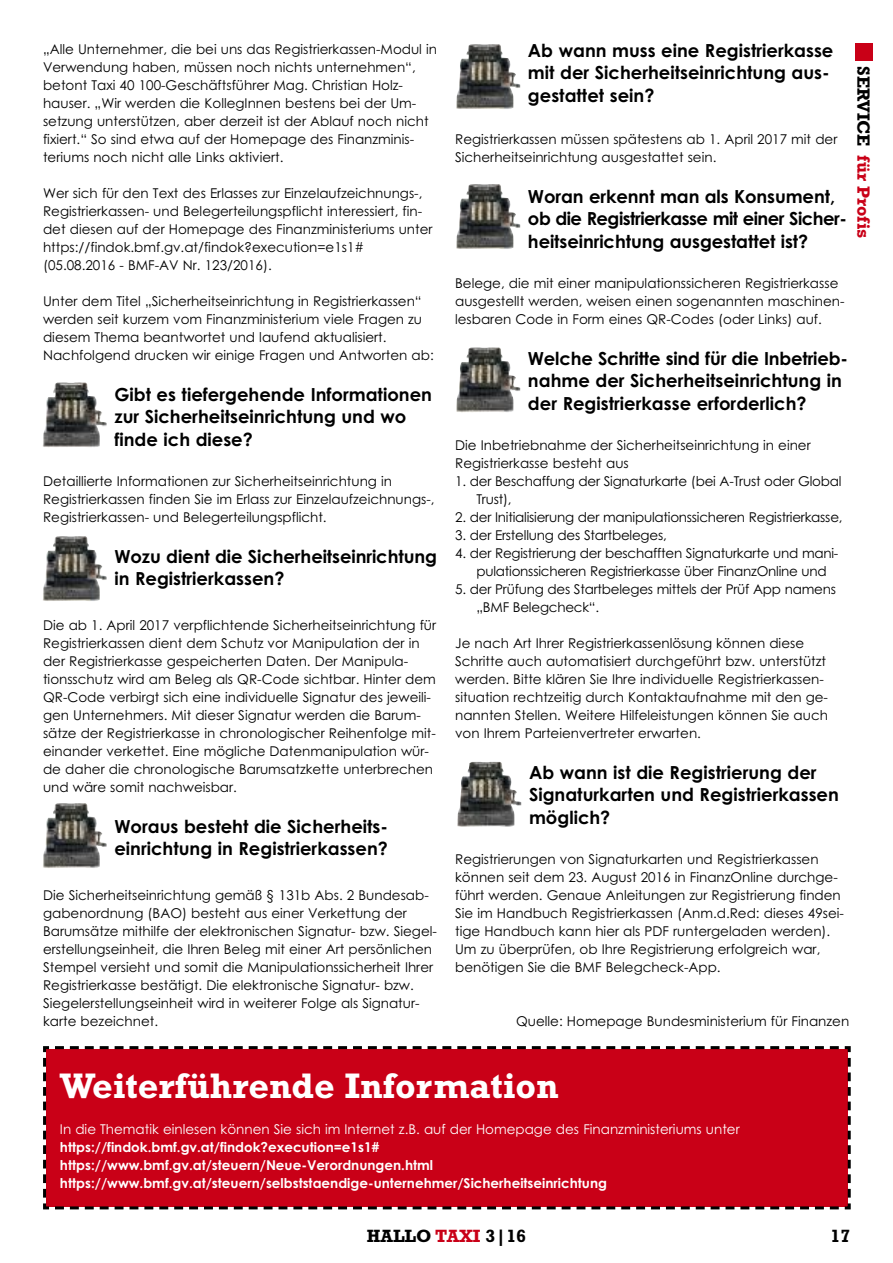
<style>
.page{position:relative;width:893px;height:1263px;background:#fff}
.page>*{position:absolute;margin:0;border:0;box-sizing:border-box;transform-origin:0 0}
.t1{font:700 36px "Rockwell";color:#fff}
.t2{font:700 18px/22.5px "Century Gothic";color:#000}
.t3{font:700 18px "Rockwell";color:#c90017}
.t4{font:700 18px "Rockwell";color:#000}
.t5{font:13.5px/18px "Century Gothic";color:#000}
.t6{font:700 13.5px/18px "Century Gothic";color:#fff}
.t7{font:13.5px "Century Gothic";color:#fff}
.s1{color:#000}
.s2{color:#c90017}
</style>
<div class="page">
<div style="left:856px;top:43px;width:17px;height:17px;background:#c90017"></div>
<div style="left:43px;top:1046px;width:808px;height:164px;background:#c90017"></div>
<img style="left:43px;top:383px;width:64px;height:64px">
<img style="left:456px;top:44px;width:64px;height:65px">
<img style="left:456px;top:184px;width:64px;height:65px">
<img style="left:456px;top:348px;width:64px;height:64px">
<img style="left:43px;top:536px;width:64px;height:65px">
<img style="left:457px;top:762px;width:64px;height:65px">
<img style="left:43px;top:803px;width:64px;height:65px">
<p class="t5" style="left:43px;top:40px;width:395px">„Alle Unternehmer, die bei uns das Registrierkassen-Modul in Verwendung haben, müssen noch nichts unternehmen“, betont Taxi 40 100-Geschäftsführer Mag. Christian Holz&shy;hauser. „Wir werden die KollegInnen bestens bei der Um&shy;setzung unterstützen, aber derzeit ist der Ablauf noch nicht fixiert.“ So sind etwa auf der Homepage des Finanzminis&shy;teriums noch nicht alle Links aktiviert.</p>
<p class="t5" style="left:43px;top:184px;width:391px">Wer sich für den Text des Erlasses zur Einzelaufzeichnungs-, Registrierkassen- und Belegerteilungspflicht interessiert, fin&shy;det diesen auf der Homepage des Finanzministeriums unter https://findok.bmf.gv.at/findok?execution=e1s1# (05.08.2016 - BMF-AV Nr. 123/2016).</p>
<p class="t5" style="left:43px;top:292px;width:392px">Unter dem Titel „Sicherheitseinrichtung in Registrierkassen“ werden seit kurzem vom Finanzministerium viele Fragen zu diesem Thema beantwortet und laufend aktualisiert.<br>Nachfolgend drucken wir einige Fragen und Antworten ab:</p>
<h2 class="t2" style="left:114px;top:383px;width:319px">Gibt es tiefergehende Informationen zur Sicherheitseinrichtung und wo finde ich diese?</h2>
<p class="t5" style="left:43px;top:472px;width:393px">Detaillierte Informationen zur Sicherheitseinrichtung in<br>Registrierkassen finden Sie im Erlass zur Einzelaufzeichnungs-,<br>Registrierkassen- und Belegerteilungspflicht.</p>
<h2 class="t2" style="left:114px;top:545px;width:324px">Wozu dient die Sicherheitseinrichtung in Registrierkassen?</h2>
<p class="t5" style="left:43px;top:616px;width:395px">Die ab 1. April 2017 verpflichtende Sicherheitseinrichtung für Registrierkassen dient dem Schutz vor Manipulation der in der Registrierkasse gespeicherten Daten. Der Manipula&shy;tionsschutz wird am Beleg als QR-Code sichtbar. Hinter dem QR-Code verbirgt sich eine individuelle Signatur des jeweili&shy;gen Unternehmers. Mit dieser Signatur werden die Barum&shy;sätze der Registrierkasse in chronologischer Reihenfolge mit&shy;einander verkettet. Eine mögliche Datenmanipulation wür&shy;de daher die chronologische Barumsatzkette unterbrechen und wäre somit nachweisbar.</p>
<h2 class="t2" style="left:114px;top:815px;width:275px">Woraus besteht die Sicherheits&shy;einrichtung in Registrierkassen?</h2>
<p class="t5" style="left:43px;top:886px;width:395px">Die Sicherheitseinrichtung gemäß § 131b Abs. 2 Bundesab&shy;gabenordnung (BAO) besteht aus einer Verkettung der Barumsätze mithilfe der elektronischen Signatur- bzw. Siegel&shy;erstellungseinheit, die Ihren Beleg mit einer Art persönlichen Stempel versieht und somit die Manipulationssicherheit Ihrer Registrierkasse bestätigt. Die elektronische Signatur- bzw.<br>Siegelerstellungseinheit wird in weiterer Folge als Signatur&shy;karte bezeichnet.</p>
<h2 class="t2" style="left:528px;top:40px;width:307px">Ab wann muss eine Registrierkasse mit der Sicherheitseinrichtung aus&shy;gestattet sein?</h2>
<p class="t5" style="left:455px;top:130px;width:384px">Registrierkassen müssen spätestens ab 1. April 2017 mit der<br>Sicherheitseinrichtung ausgestattet sein.</p>
<h2 class="t2" style="left:528px;top:185px;width:321px">Woran erkennt man als Konsument, ob die Registrierkasse mit einer Sicher&shy;heitseinrichtung ausgestattet ist?</h2>
<p class="t5" style="left:455px;top:274px;width:391px">Belege, die mit einer manipulationssicheren Registrierkasse ausgestellt werden, weisen einen sogenannten maschinen&shy;lesbaren Code in Form eines QR-Codes (oder Links) auf.</p>
<h2 class="t2" style="left:528px;top:347px;width:321px">Welche Schritte sind für die Inbetrieb&shy;nahme der Sicherheitseinrichtung in der Registrierkasse erforderlich?</h2>
<p class="t5" style="left:455px;top:436px;width:357px">Die Inbetriebnahme der Sicherheitseinrichtung in einer<br>Registrierkasse besteht aus</p>
<p class="t5" style="left:476px;top:472px;width:367px;text-indent:-21px">1. der Beschaffung der Signaturkarte (bei A-Trust oder Global<br>Trust),</p>
<p class="t5" style="left:455px;top:508px;width:389px">2. der Initialisierung der manipulationssicheren Registrierkasse,</p>
<p class="t5" style="left:455px;top:526px;width:213px">3. der Erstellung des Startbeleges,</p>
<p class="t5" style="left:476px;top:544px;width:364px;text-indent:-21px">4. der Registrierung der beschafften Signaturkarte und mani&shy;pulationssicheren Registrierkasse über FinanzOnline und</p>
<p class="t5" style="left:476px;top:580px;width:361px;text-indent:-21px">5. der Prüfung des Startbeleges mittels der Prüf App namens „BMF Belegcheck“.</p>
<p class="t5" style="left:455px;top:634px;width:374px">Je nach Art Ihrer Registrierkassenlösung können diese Schritte auch automatisiert durchgeführt bzw. unterstützt werden. Bitte klären Sie Ihre individuelle Registrierkassen&shy;situation rechtzeitig durch Kontaktaufnahme mit den ge&shy;nannten Stellen. Weitere Hilfeleistungen können Sie auch von Ihrem Parteienvertreter erwarten.</p>
<h2 class="t2" style="left:529px;top:761px;width:311px">Ab wann ist die Registrierung der<br>Signaturkarten und Registrierkassen möglich?</h2>
<p class="t5" style="left:455px;top:850px;width:390px">Registrierungen von Signaturkarten und Registrierkassen können seit dem 23. August 2016 in FinanzOnline durchge&shy;führt werden. Genaue Anleitungen zur Registrierung finden Sie im Handbuch Registrierkassen (Anm.d.Red: dieses 49sei&shy;tige Handbuch kann hier als PDF runtergeladen werden).<br>Um zu überprüfen, ob Ihre Registrierung erfolgreich war, benötigen Sie die BMF Belegcheck-App.</p>
<h2 class="t3" style="left:874px;top:66px;width:174px;rotate:90deg"><span class="s1">SERVICE</span> für Profis</h2>
<p class="t5" style="left:516px;top:1012px;width:335px">Quelle: Homepage Bundesministerium für Finanzen</p>
<h1 class="t1" style="left:60px;top:1064px;width:500px">Weiterführende Information</h1>
<p class="t7" style="left:60px;top:1121px;width:681px">In die Thematik einlesen können Sie sich im Internet z.B. auf der Homepage des Finanzministeriums unter</p>
<p class="t6" style="left:60px;top:1138px;width:548px">https://findok.bmf.gv.at/findok?execution=e1s1# https://www.bmf.gv.at/steuern/Neue-Verordnungen.html https://www.bmf.gv.at/steuern/selbststaendige-unternehmer/Sicherheitseinrichtung</p>
<h2 class="t4" style="left:367px;top:1226px;width:161px">HALLO <span class="s2">TAXI</span> 3|16</h2>
<h2 class="t4" style="left:831px;top:1226px;width:21px">17</h2>
</div>
